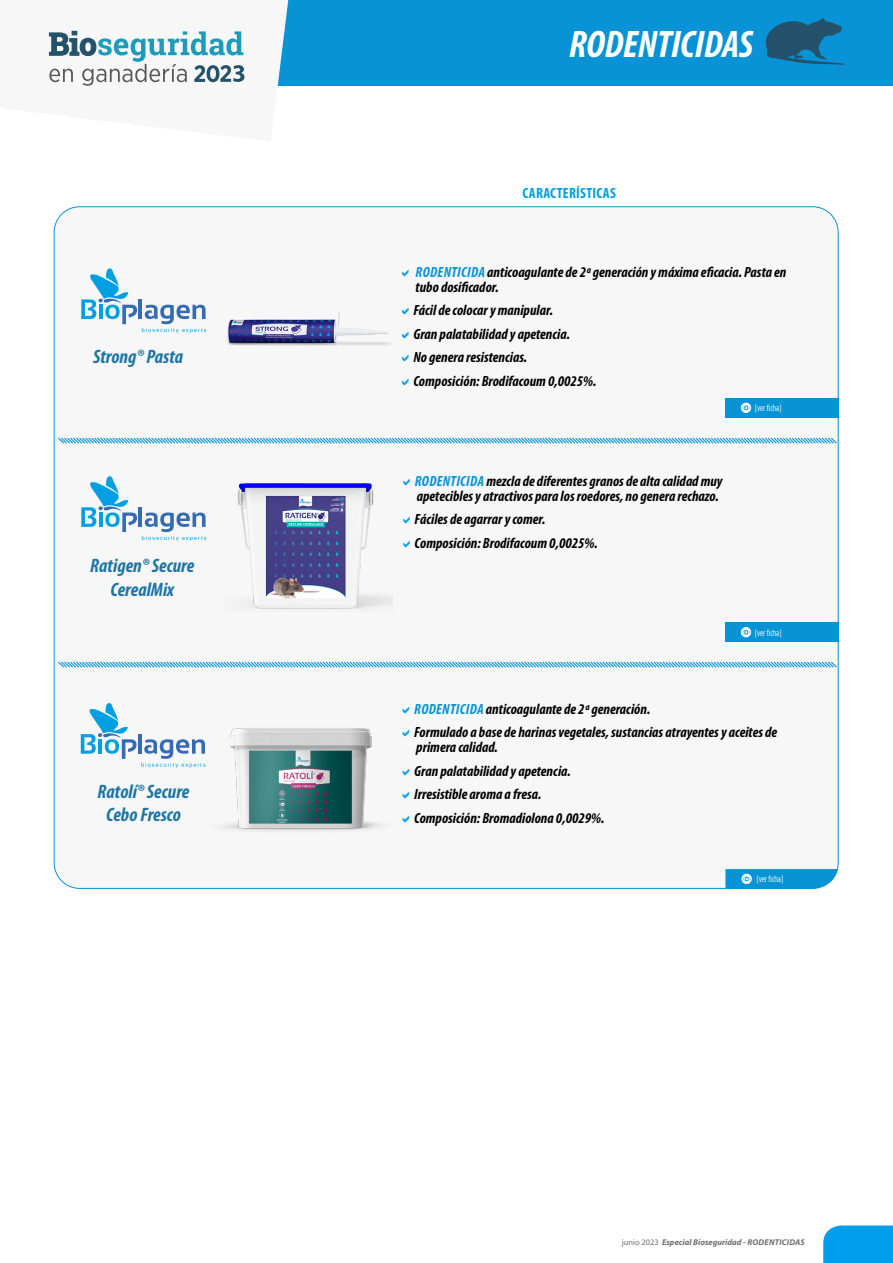
<style>
.page{position:relative;width:893px;height:1263px;background:#fff}
.page>*{position:absolute;margin:0;border:0;box-sizing:border-box;transform-origin:0 0}
.t1{font:italic 700 condensed 38.55px "Myriad Pro";letter-spacing:-.005em;color:#fff}
.t2{font:italic 700 condensed 19.5px/23.4px "Myriad Pro";color:#1e75a4;text-align:center}
.t3{font:italic 700 condensed 14.85px/23.5px "Myriad Pro";color:#000}
.t4{font:700 condensed 14.85px "Myriad Pro";letter-spacing:.02em;color:#00a1dc}
.t5{font:9px "Gotham Condensed";color:#fff}
.t6{font:italic 700 8.4px "Myriad Pro";color:#706f6f}
.s1{color:#0893d7}
.s2{color:#0793d5}
.s3{font-weight:400;font-style:normal}
</style>
<div class="page">
<div style="left:54px;top:207px;width:784px;height:681px;background:#f7f7f7;border-radius:26px"></div>
<svg style="left:58px;top:436px;width:780px;height:9px"></svg>
<svg style="left:58px;top:660px;width:780px;height:9px"></svg>
<svg style="left:725px;top:869px;width:113px;height:20px;background:#1e9dd8"></svg>
<div style="left:725px;top:398px;width:113px;height:20px;background:#0793d5"></div>
<svg style="left:741px;top:403px;width:10px;height:9px"></svg>
<div style="left:741px;top:403px;width:10px;height:10px;border:1px solid #fff;border-radius:50%"></div>
<svg style="left:742px;top:406px;width:8px;height:4px"></svg>
<div style="left:725px;top:622px;width:113px;height:20px;background:#0793d5"></div>
<svg style="left:741px;top:627px;width:10px;height:10px"></svg>
<div style="left:741px;top:627px;width:10px;height:10px;border:1px solid #fff;border-radius:50%"></div>
<svg style="left:742px;top:630px;width:8px;height:4px"></svg>
<svg style="left:81px;top:268px;width:125px;height:65px"></svg>
<svg style="left:81px;top:476px;width:125px;height:65px"></svg>
<svg style="left:81px;top:703px;width:113px;height:65px"></svg>
<img style="left:227px;top:312px;width:163px;height:34px">
<img style="left:237px;top:483px;width:155px;height:126px">
<img style="left:194px;top:728px;width:187px;height:103px">
<div style="left:0;top:0;width:893px;height:85px;background:#0893d7"></div>
<div style="left:823px;top:1225px;width:70px;height:38px;background:#009fee"></div>
<svg style="left:0;top:0;width:291px;height:86px;background:#d5e2e7"></svg>
<svg style="left:765px;top:18px;width:79px;height:47px"></svg>
<h2 class="t2" style="left:93px;top:344px;width:92px">Strong® Pasta</h2>
<h2 class="t2" style="left:90px;top:553px;width:106px">Ratigen® Secure<br>CerealMix</h2>
<h2 class="t2" style="left:98px;top:779px;width:93px">Ratolí® Secure<br>Cebo Fresco</h2>
<h1 class="t1" style="left:569px;top:21px;width:186px">RODENTICIDAS</h1>
<p class="t4" style="left:523px;top:184px;width:95px">CARACTERÍSTICAS</p>
<p class="t3" style="left:415px;top:264px;width:372px;line-height:15px"><span class="s1">RODENTICIDA</span> anticoagulante de 2ª generación y máxima eficacia. Pasta en tubo dosificador.</p>
<p class="t3" style="left:413px;top:298px;width:185px">Fácil de colocar y manipular.<br>Gran palatabilidad y apetencia.<br>No genera resistencias.<br>Composición: Brodifacoum 0,0025%.</p>
<p class="t3" style="left:415px;top:473px;width:309px;line-height:15px"><span class="s1">RODENTICIDA</span>mezcla de diferentes granos de alta calidad muy apetecibles y atractivos para los roedores, no genera rechazo.</p>
<p class="t3" style="left:415px;top:507px;width:185px">Fáciles de agarrar y comer.<br>Composición: Brodifacoum 0,0025%.</p>
<p class="t5" style="left:755px;top:403px;width:28px">[ver ficha]</p>
<p class="t5" style="left:755px;top:627px;width:28px">[ver ficha]</p>
<p class="t3" style="left:414px;top:696px;width:365px"><span class="s1">RODENTICIDA</span> anticoagulante de 2ª generación.<br>Formulado a base de harinas vegetales, sustancias atrayentes y aceites de</p>
<p class="t3" style="left:414px;top:735px;width:192px">primera calidad.<br>Gran palatabilidad y apetencia.<br>Irresistible aroma a fresa.<br>Composición: Bromadiolona 0,0029%.</p>
<p class="t5" style="left:753px;top:874px;width:31px"><span class="s2">+</span>[ver ficha]</p>
<p class="t6" style="left:622px;top:1236px;width:184px"><span class="s3">junio 2023</span> Especial Bioseguridad - RODENTICIDAS</p>
</div>
